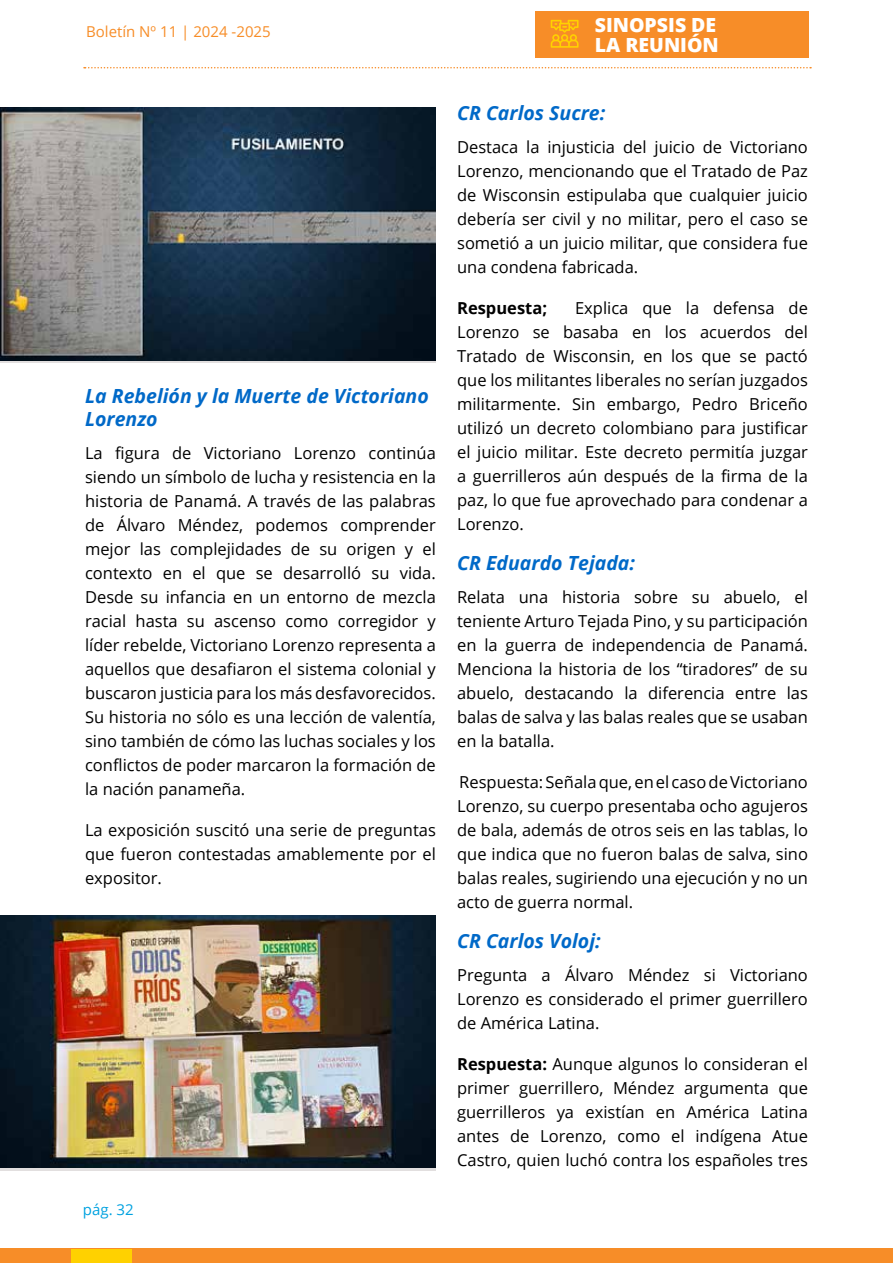
<style>
.page{position:relative;width:893px;height:1263px;background:#fff}
.page>*{position:absolute;margin:0;border:0;box-sizing:border-box;transform-origin:0 0}
.t1{font:italic 700 19.5px/23.4px "Open Sans";color:#0069c8}
.t2{font:800 19.5px/19.5px "Open Sans";color:#fff}
.t3{font:16.5px/24px "Open Sans";color:#000;text-align:justify}
.t4{font:700 16.5px "Open Sans";color:#000}
.t5{font:15px "Open Sans";color:#f78d28}
.t6{font:15px "Open Sans";color:#00a2e0}
.s1{font-weight:700}
</style>
<div class="page">
<svg style="left:84px;top:67px;width:727px;height:1px"></svg>
<div style="left:0;top:1249px;width:893px;height:14px;background:#f78d28"></div>
<div style="left:71px;top:1249px;width:60px;height:14px;background:#ffd100"></div>
<div style="left:535px;top:11px;width:273px;height:47px;background:#f78d28"></div>
<svg style="left:551px;top:20px;width:28px;height:28px"></svg>
<img style="left:0;top:915px;width:436px;height:253px">
<img style="left:0;top:107px;width:436px;height:253px">
<p class="t2" style="left:595px;top:14px;width:126px">SINOPSIS DE<br>LA REUNIÓN</p>
<p class="t5" style="left:86px;top:21px;width:186px">Boletín Nº 11 | 2024 -2025</p>
<p class="t2" style="left:595px;top:24px;width:96px">NOTICIAS</p>
<p class="t1" style="left:85px;top:384px;width:345px">La Rebelión y la Muerte de Victoriano<br>Lorenzo</p>
<p class="t3" style="left:85px;top:440px;width:352px">La figura de Victoriano Lorenzo continúa siendo un símbolo de lucha y resistencia en la historia de Panamá. A través de las palabras de Álvaro Méndez, podemos comprender mejor las complejidades de su origen y el contexto en el que se desarrolló su vida.<br>Desde su infancia en un entorno de mezcla racial hasta su ascenso como corregidor y líder rebelde, Victoriano Lorenzo representa a aquellos que desafiaron el sistema colonial y buscaron justicia para los más desfavorecidos.<br>Su historia no sólo es una lección de valentía, sino también de cómo las luchas sociales y los conflictos de poder marcaron la formación de la nación panameña.</p>
<p class="t3" style="left:85px;top:818px;width:352px">La exposición suscitó una serie de preguntas que fueron contestadas amablemente por el expositor.</p>
<p class="t6" style="left:83px;top:1199px;width:52px">pág. 32</p>
<p class="t1" style="left:457px;top:101px;width:150px">CR Carlos Sucre:</p>
<p class="t3" style="left:457px;top:134px;width:352px">Destaca la injusticia del juicio de Victoriano Lorenzo, mencionando que el Tratado de Paz de Wisconsin estipulaba que cualquier juicio debería ser civil y no militar, pero el caso se sometió a un juicio militar, que considera fue una condena fabricada.</p>
<p class="t4" style="left:457px;top:296px;width:91px">Respuesta;</p>
<p class="t3" style="left:457px;top:295px;width:352px;text-indent:118px">Explica que la defensa de Lorenzo se basaba en los acuerdos del Tratado de Wisconsin, en los que se pactó que los militantes liberales no serían juzgados militarmente. Sin embargo, Pedro Briceño utilizó un decreto colombiano para justificar el juicio militar. Este decreto permitía juzgar a guerrilleros aún después de la firma de la paz, lo que fue aprovechado para condenar a Lorenzo.</p>
<p class="t1" style="left:457px;top:551px;width:179px">CR Eduardo Tejada:</p>
<p class="t3" style="left:457px;top:584px;width:352px">Relata una historia sobre su abuelo, el teniente Arturo Tejada Pino, y su participación en la guerra de independencia de Panamá.<br>Menciona la historia de los “tiradores” de su abuelo, destacando la diferencia entre las balas de salva y las balas reales que se usaban en la batalla.</p>
<p class="t3" style="left:457px;top:769px;width:352px">Respuesta: Señala que, en el caso de Victoriano Lorenzo, su cuerpo presentaba ocho agujeros de bala, además de otros seis en las tablas, lo que indica que no fueron balas de salva, sino balas reales, sugiriendo una ejecución y no un acto de guerra normal.</p>
<p class="t1" style="left:457px;top:929px;width:145px">CR Carlos Voloj:</p>
<p class="t3" style="left:457px;top:962px;width:352px">Pregunta a Álvaro Méndez si Victoriano Lorenzo es considerado el primer guerrillero de América Latina.</p>
<p class="t3" style="left:457px;top:1051px;width:352px"><span class="s1">Respuesta:</span> Aunque algunos lo consideran el primer guerrillero, Méndez argumenta que guerrilleros ya existían en América Latina antes de Lorenzo, como el indígena Atue Castro, quien luchó contra los españoles tres</p>
</div>
